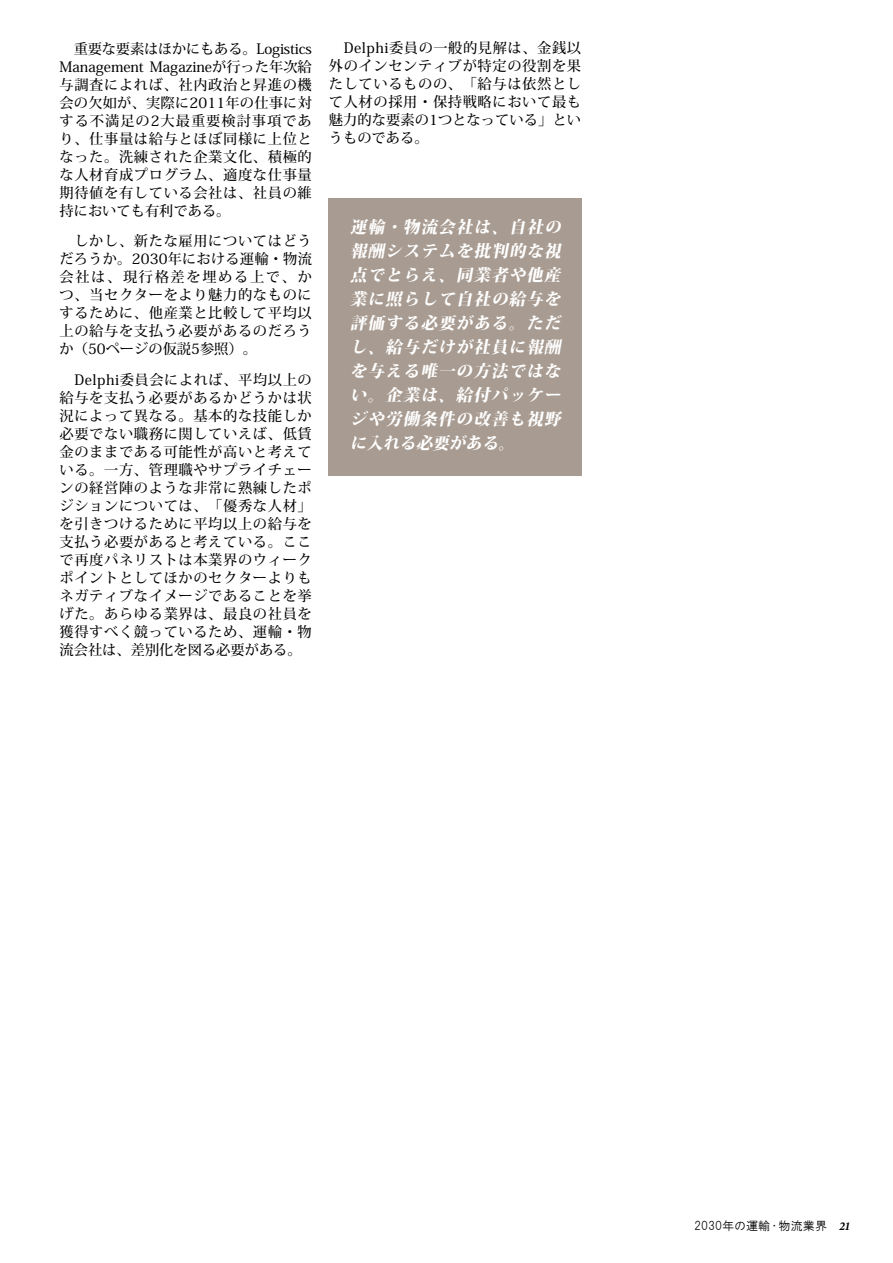
<style>
.page{position:relative;width:893px;height:1263px;background:#fff}
.page>*{position:absolute;margin:0;border:0;box-sizing:border-box;transform-origin:0 0}
.t1{font:italic 800 16.5px/24px "Koz Min Pro";color:#fff;text-align:justify}
.t2{font:500 14.25px/18px "Koz Min Pro";letter-spacing:.045em;color:#000;text-align:justify}
.t3{font:12px "HGS Gothic M";letter-spacing:.005em;color:#000}
.s1{font-family:"Minion Pro";font-weight:700;font-style:italic}
</style>
<div class="page">
<div style="left:329px;top:198px;width:253px;height:278px;background:#a89b91"></div>
<p class="t2" style="left:60px;top:39px;width:254px">　重要な要素はほかにもある。Logistics Management Magazineが行った年次給与調査によれば、社内政治と昇進の機会の欠如が、実際に2011年の仕事に対する不満足の2大最重要検討事項であり、仕事量は給与とほぼ同様に上位となった。洗練された企業文化、積極的な人材育成プログラム、適度な仕事量期待値を有している会社は、社員の維持においても有利である。</p>
<p class="t2" style="left:60px;top:232px;width:254px">　しかし、新たな雇用についてはどうだろうか。2030年における運輸・物流会社は、現行格差を埋める上で、かつ、当セクターをより魅力的なものにするために、他産業と比較して平均以上の給与を支払う必要があるのだろうか（50ページの仮説5参照）。</p>
<p class="t2" style="left:60px;top:370px;width:254px">　Delphi委員会によれば、平均以上の給与を支払う必要があるかどうかは状況によって異なる。基本的な技能しか必要でない職務に関していえば、低賃金のままである可能性が高いと考えている。一方、管理職やサプライチェーンの経営陣のような非常に熟練したポジションについては、「優秀な人材」を引きつけるために平均以上の給与を支払う必要があると考えている。ここで再度パネリストは本業界のウィークポイントとしてほかのセクターよりもネガティブなイメージであることを挙げた。あらゆる業界は、最良の社員を獲得すべく競っているため、運輸・物流会社は、差別化を図る必要がある。</p>
<p class="t2" style="left:329px;top:39px;width:254px">　Delphi委員の一般的見解は、金銭以外のインセンティブが特定の役割を果たしているものの、「給与は依然として人材の採用・保持戦略において最も魅力的な要素の1つとなっている」というものである。</p>
<p class="t1" style="left:350px;top:214px;width:216px">運輸・物流会社は、自社の報酬システムを批判的な視点でとらえ、同業者や他産業に照らして自社の給与を評価する必要がある。ただし、給与だけが社員に報酬を与える唯一の方法ではない。企業は、給付パッケージや労働条件の改善も視野に入れる必要がある。</p>
<p class="t3" style="left:694px;top:1219px;width:158px">2030年の運輸・物流業界 <span class="s1">21</span></p>
</div>
